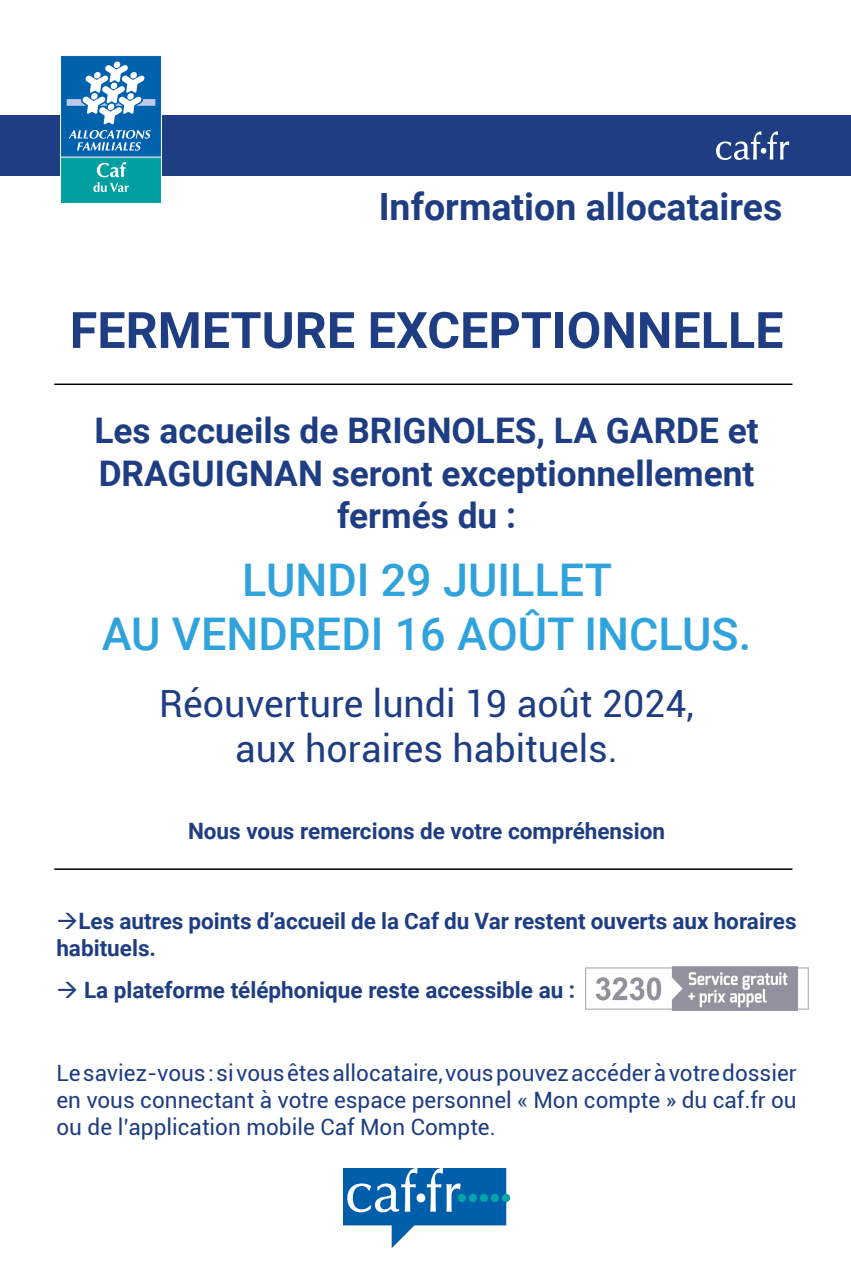
<style>
.page{position:relative;width:851px;height:1276px;background:#fff}
.page>*{position:absolute;margin:0;border:0;box-sizing:border-box;transform-origin:0 0}
.t1{font:700 50.25px "Roboto";color:#1e3d82}
.t2{font:500 45px/54px "Roboto";color:#30a3dd;text-align:center}
.t3{font:37.5px/45px "Roboto";color:#1e3d82;text-align:center}
.t4{font:700 37.5px "Roboto";color:#1e3d82}
.t5{font:700 35.25px/42.3px "Roboto";color:#1e3d82;text-align:center}
.t6{font:22.5px/27px "Roboto";color:#1e3d82;text-align:justify}
.t7{font:700 22.5px/27px "Roboto";color:#1e3d82}
</style>
<div class="page">
<div style="left:0;top:115px;width:850px;height:61px;background:#1e3d82"></div>
<img style="left:61px;top:56px;width:101px;height:147px">
<svg style="left:716px;top:131px;width:73px;height:30px"></svg>
<hr style="left:54px;top:868px;width:738px;height:2px;background:#000">
<hr style="left:54px;top:383px;width:738px;height:2px;background:#000">
<img style="left:585px;top:966px;width:223px;height:44px">
<img style="left:343px;top:1168px;width:166px;height:79px">
<h3 class="t4" style="left:378px;top:180px;width:405px">Information allocataires</h3>
<h1 class="t1" style="left:70px;top:295px;width:715px">FERMETURE EXCEPTIONNELLE</h1>
<h3 class="t5" style="left:94px;top:408px;width:665px">Les accueils de BRIGNOLES, LA GARDE et<br>DRAGUIGNAN seront exceptionnellement fermés du :</h3>
<h2 class="t2" style="left:102px;top:551px;width:651px">LUNDI 29 JUILLET<br>AU VENDREDI 16 AOÛT INCLUS.</h2>
<h3 class="t3" style="left:159px;top:680px;width:536px">Réouverture lundi 19 août 2024, aux horaires habituels.</h3>
<p class="t7" style="left:188px;top:816px;width:478px">Nous vous remercions de votre compréhension</p>
<p class="t7" style="left:56px;top:906px;width:741px">→Les autres points d’accueil de la Caf du Var restent ouverts aux horaires habituels.</p>
<p class="t7" style="left:56px;top:975px;width:520px">→ La plateforme téléphonique reste accessible au :</p>
<p class="t6" style="left:56px;top:1059px;width:741px">Le saviez-vous : si vous êtes allocataire, vous pouvez accéder à votre dossier en vous connectant à votre espace personnel « Mon compte » du caf.fr ou ou de l’application mobile Caf Mon Compte.</p>
</div>
